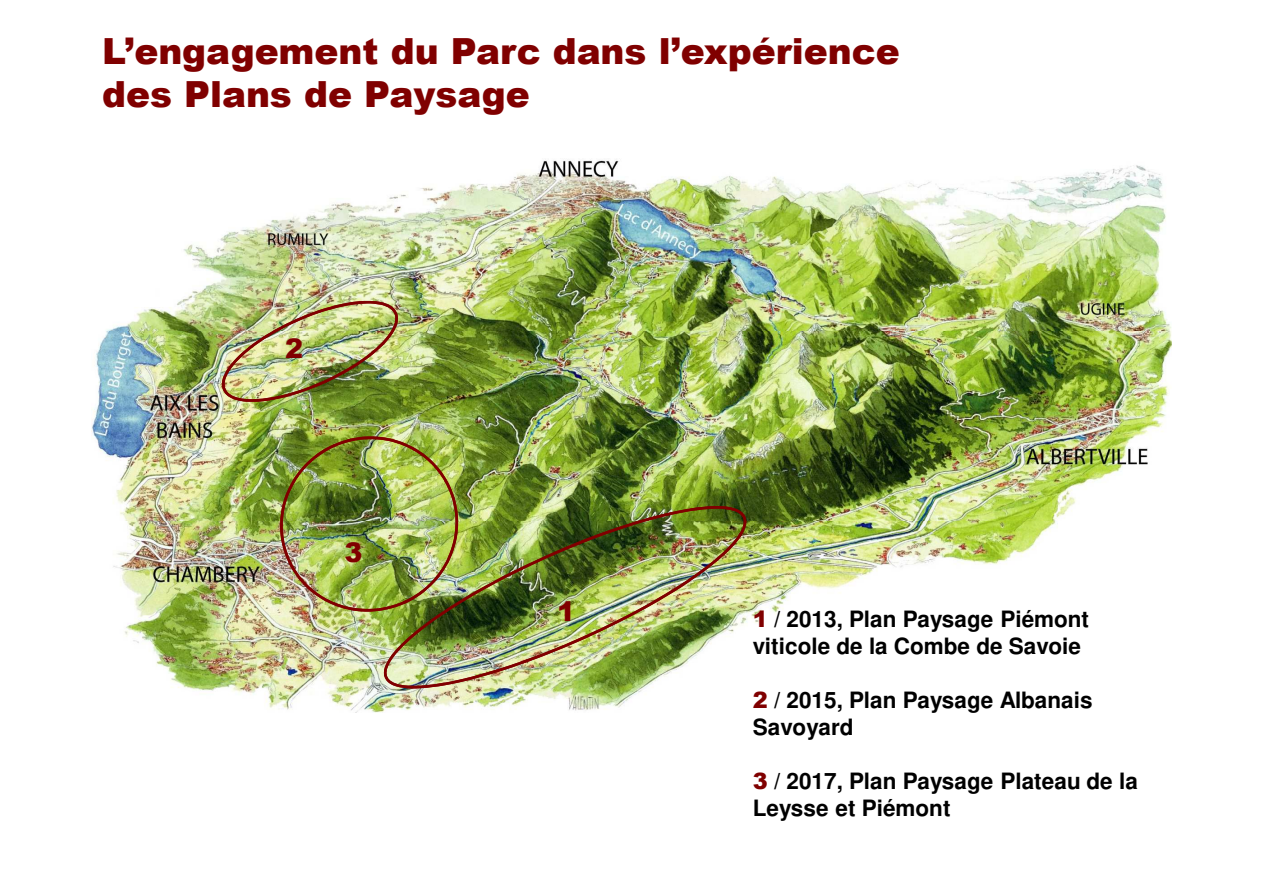
<style>
.page{position:relative;width:1263px;height:893px;background:#fff}
.page>*{position:absolute;margin:0;border:0;box-sizing:border-box;transform-origin:0 0}
.t1{font:900 36px/43.2px "Arial";color:#800000}
.t2{font:900 27px "Arial";color:#800000}
.t3{font:700 22.5px/27.8px "Helvetica";color:#000}
.s1{font-family:"Arial";font-weight:900;color:#800000}
</style>
<div class="page">
<img style="left:91px;top:160px;width:1080px;height:552px">
<img style="left:384px;top:506px;width:362px;height:182px">
<img style="left:280px;top:436px;width:178px;height:176px">
<img style="left:222px;top:301px;width:176px;height:101px">
<h1 class="t1" style="left:102px;top:28px;width:799px">L’engagement du Parc dans l’expérience des Plans de Paysage</h1>
<p class="t2" style="left:285px;top:329px;width:20px">2</p>
<p class="t2" style="left:344px;top:533px;width:20px">3</p>
<p class="t2" style="left:557px;top:591px;width:20px">1</p>
<p class="t3" style="left:753px;top:607px;width:338px"><span class="s1">1</span> / 2013, Plan Paysage Piémont viticole de la Combe de Savoie</p>
<p class="t3" style="left:753px;top:688px;width:341px"><span class="s1">2</span> / 2015, Plan Paysage Albanais<br>Savoyard</p>
<p class="t3" style="left:753px;top:769px;width:386px"><span class="s1">3</span> / 2017, Plan Paysage Plateau de la<br>Leysse et Piémont</p>
</div>
